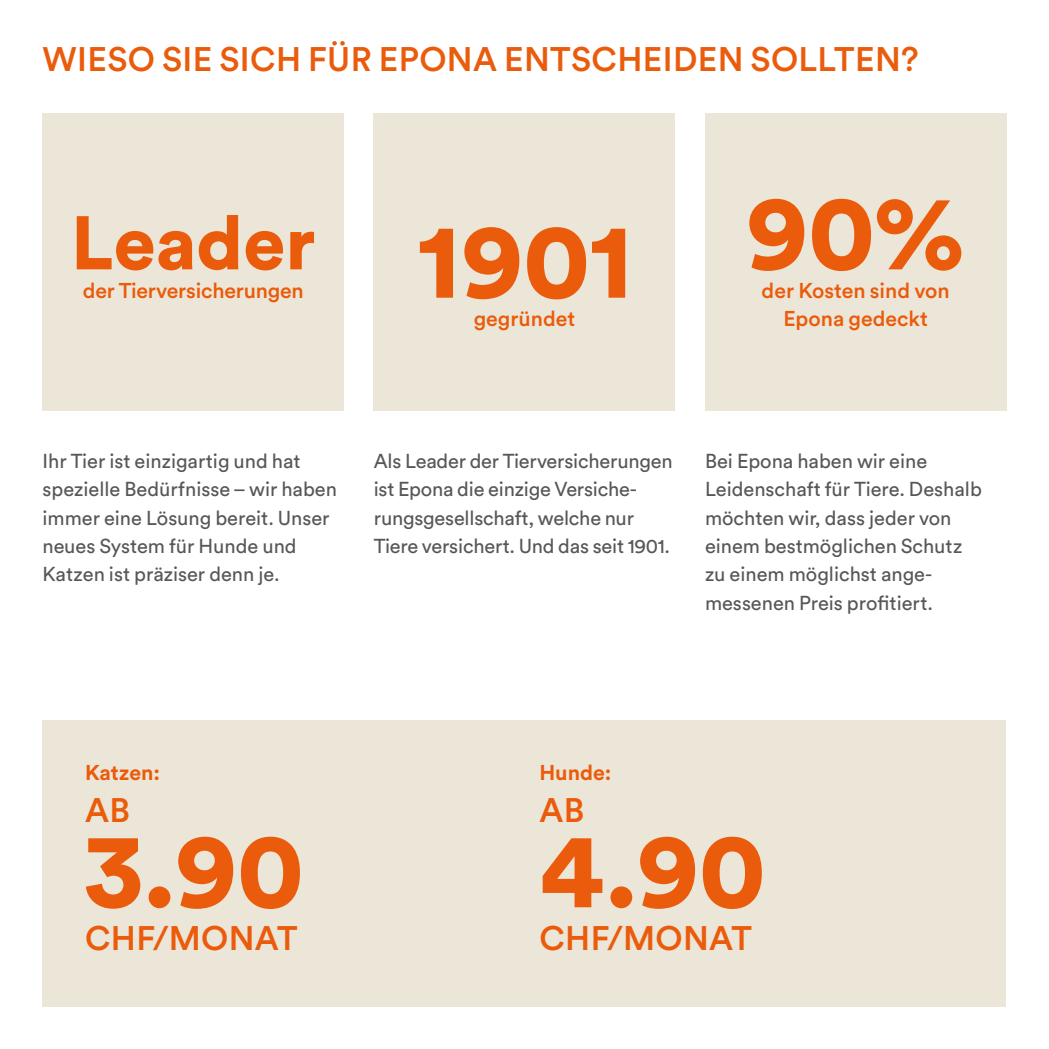
<style>
.page{position:relative;width:1049px;height:1049px;background:#fff}
.page>*{position:absolute;margin:0;border:0;box-sizing:border-box;transform-origin:0 0}
.t1{font:900 106.25px "Circular Std";color:#ea5b0b}
.t2{font:900 75px "Circular Std";color:#ea5b0b}
.t3{font:500 33.75px "Circular Std";letter-spacing:.01em;color:#ea5b0b}
.t4{font:500 21.25px/28.2px "Circular Std";color:#ea5b0b;text-align:center}
.t5{font:700 21.25px "Circular Std";color:#ea5b0b}
.t6{font:20px/28.2px "Circular Std";color:#575756}
</style>
<div class="page">
<hr style="left:1048px;top:524px;width:1px;height:525px;background:#fef1e7">
<div style="left:43px;top:113px;width:301px;height:298px;background:#ece6d8"></div>
<div style="left:374px;top:113px;width:301px;height:298px;background:#ece6d8"></div>
<div style="left:705px;top:113px;width:301px;height:298px;background:#ece6d8"></div>
<div style="left:43px;top:720px;width:963px;height:286px;background:#ece6d8"></div>
<h3 class="t3" style="left:43px;top:38px;width:877px">WIESO SIE SICH FÜR EPONA ENTSCHEIDEN SOLLTEN?</h3>
<h2 class="t2" style="left:71px;top:193px;width:246px">Leader</h2>
<p class="t4" style="left:83px;top:276px;width:222px">der Tierversicherungen</p>
<h1 class="t1" style="left:416px;top:190px;width:218px">1901</h1>
<p class="t4" style="left:474px;top:304px;width:103px">gegründet</p>
<h1 class="t1" style="left:746px;top:161px;width:221px">90%</h1>
<p class="t4" style="left:762px;top:276px;width:190px">der Kosten sind von<br>Epona gedeckt</p>
<p class="t6" style="left:43px;top:446px;width:296px">Ihr Tier ist einzigartig und hat spezielle Bedürfnisse – wir haben immer eine Lösung bereit. Unser neues System für Hunde und<br>Katzen ist präziser denn je.</p>
<p class="t6" style="left:374px;top:446px;width:301px">Als Leader der Tierversicherungen ist Epona die einzige Versiche&shy;rungsgesellschaft, welche nur Tiere versichert. Und das seit 1901.</p>
<p class="t6" style="left:705px;top:446px;width:278px">Bei Epona haben wir eine<br>Leidenschaft für Tiere. Deshalb möchten wir, dass jeder von einem bestmöglichen Schutz zu einem möglichst ange&shy;messenen Preis profitiert.</p>
<p class="t5" style="left:85px;top:758px;width:77px">Katzen:</p>
<h3 class="t3" style="left:85px;top:789px;width:46px">AB</h3>
<h1 class="t1" style="left:85px;top:799px;width:220px">3.90</h1>
<h3 class="t3" style="left:85px;top:917px;width:214px">CHF/MONAT</h3>
<p class="t5" style="left:539px;top:758px;width:74px">Hunde:</p>
<h3 class="t3" style="left:539px;top:789px;width:46px">AB</h3>
<h1 class="t1" style="left:539px;top:799px;width:228px">4.90</h1>
<h3 class="t3" style="left:539px;top:917px;width:214px">CHF/MONAT</h3>
</div>
